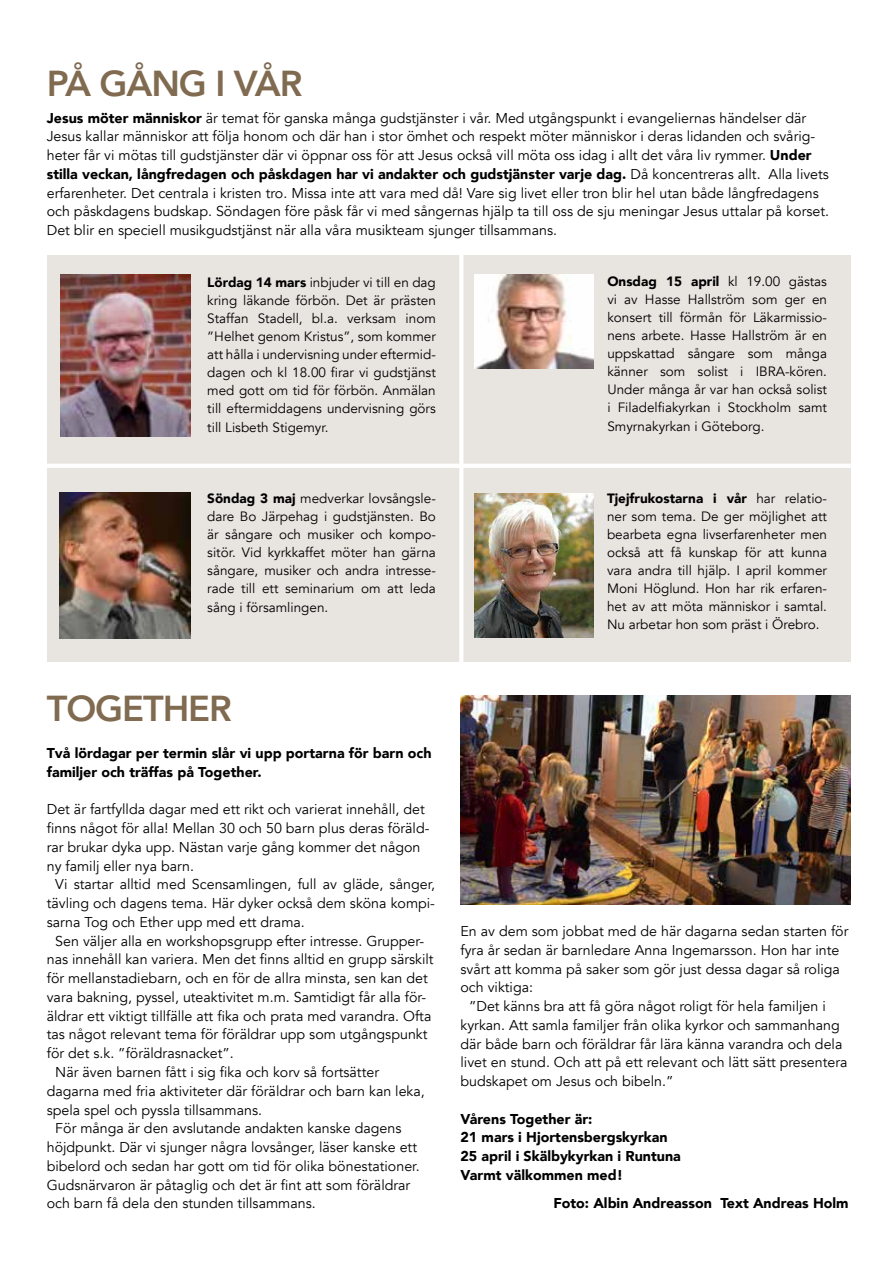
<style>
.page{position:relative;width:893px;height:1263px;background:#fff}
.page>*{position:absolute;margin:0;border:0;box-sizing:border-box;transform-origin:0 0}
.t1{font:800 36px "Avenir";letter-spacing:-.03em;color:#806a50}
.t2{font:14.25px/18.8px "Avenir";color:#000}
.t3{font:900 14.25px/18.8px "Avenir";color:#000}
.t4{font:13.5px/18.1px "Avenir";color:#000;text-align:justify}
.s1{font-weight:900}
</style>
<div class="page">
<div style="left:48px;top:255px;width:803px;height:406px;background:#e8e4e0"></div>
<img style="left:61px;top:275px;width:129px;height:162px">
<img style="left:475px;top:274px;width:118px;height:95px">
<img style="left:60px;top:493px;width:130px;height:146px">
<img style="left:475px;top:493px;width:118px;height:145px">
<img style="left:460px;top:695px;width:391px;height:210px">
<hr style="left:47px;top:464px;width:804px;height:4px;background:#fff">
<hr style="left:459px;top:255px;width:4px;height:415px;background:#fff">
<h1 class="t1" style="left:47px;top:55px;width:257px">PÅ GÅNG I VÅR</h1>
<p class="t2" style="left:47px;top:109px;width:784px"><span class="s1">Jesus möter människor</span> är temat för ganska många gudstjänster i vår. Med utgångspunkt i evangeliernas händelser där Jesus kallar människor att följa honom och där han i stor ömhet och respekt möter människor i deras lidanden och svårig&shy;heter får vi mötas till gudstjänster där vi öppnar oss för att Jesus också vill möta oss idag i allt det våra liv rymmer. <span class="s1">Under stilla veckan, långfredagen och påskdagen har vi andakter och gudstjänster varje dag.</span> Då koncentreras allt. Alla livets erfarenheter. Det centrala i kristen tro. Missa inte att vara med då! Vare sig livet eller tron blir hel utan både långfredagens och påskdagens budskap. Söndagen före påsk får vi med sångernas hjälp ta till oss de sju meningar Jesus uttalar på korset.<br>Det blir en speciell musikgudstjänst när alla våra musikteam sjunger tillsammans.</p>
<p class="t4" style="left:207px;top:273px;width:230px"><span class="s1">Lördag 14 mars</span> inbjuder vi till en dag kring läkande förbön. Det är prästen Staffan Stadell, bl.a. verksam inom ”Helhet genom Kristus”, som kommer att hålla i undervisning under eftermid&shy;dagen och kl 18.00 firar vi gudstjänst med gott om tid för förbön. Anmälan till eftermiddagens undervisning görs till Lisbeth Stigemyr.</p>
<p class="t4" style="left:607px;top:272px;width:221px"><span class="s1">Onsdag 15 april</span> kl 19.00 gästas vi av Hasse Hallström som ger en konsert till förmån för Läkarmissio&shy;nens arbete. Hasse Hallström är en uppskattad sångare som många känner som solist i IBRA-kören.<br>Under många år var han också solist i Filadelfiakyrkan i Stockholm samt Smyrnakyrkan i Göteborg.</p>
<p class="t4" style="left:207px;top:490px;width:230px"><span class="s1">Söndag 3 maj</span> medverkar lovsångsle&shy;dare Bo Järpehag i gudstjänsten. Bo är sångare och musiker och kompo&shy;sitör. Vid kyrkkaffet möter han gärna sångare, musiker och andra intresse&shy;rade till ett seminarium om att leda sång i församlingen.</p>
<p class="t4" style="left:607px;top:490px;width:222px"><span class="s1">Tjejfrukostarna i vår</span> har relatio&shy;ner som tema. De ger möjlighet att bearbeta egna livserfarenheter men också att få kunskap för att kunna vara andra till hjälp. I april kommer Moni Höglund. Hon har rik erfaren&shy;het av att möta människor i samtal.<br>Nu arbetar hon som präst i Örebro.</p>
<h1 class="t1" style="left:47px;top:680px;width:187px">TOGETHER</h1>
<p class="t3" style="left:47px;top:743px;width:386px">Två lördagar per termin slår vi upp portarna för barn och familjer och träffas på Together.</p>
<p class="t2" style="left:47px;top:800px;width:380px">Det är fartfyllda dagar med ett rikt och varierat innehåll, det</p>
<p class="t2" style="left:47px;top:819px;width:384px">finns något för alla! Mellan 30 och 50 barn plus deras föräld-</p>
<p class="t2" style="left:47px;top:838px;width:375px">rar brukar dyka upp. Nästan varje gång kommer det någon</p>
<p class="t2" style="left:47px;top:857px;width:149px">ny familj eller nya barn.</p>
<p class="t2" style="left:55px;top:875px;width:381px">Vi startar alltid med Scensamlingen, full av gläde, sånger,</p>
<p class="t2" style="left:47px;top:894px;width:390px">tävling och dagens tema. Här dyker också dem sköna kompi-</p>
<p class="t2" style="left:47px;top:913px;width:260px">sarna Tog och Ether upp med ett drama.</p>
<p class="t2" style="left:55px;top:932px;width:370px">Sen väljer alla en workshopsgrupp efter intresse. Grupper-</p>
<p class="t2" style="left:47px;top:950px;width:388px">nas innehåll kan variera. Men det finns alltid en grupp särskilt</p>
<p class="t2" style="left:47px;top:969px;width:383px">för mellanstadiebarn, och en för de allra minsta, sen kan det</p>
<p class="t2" style="left:47px;top:988px;width:381px">vara bakning, pyssel, uteaktivitet m.m. Samtidigt får alla för-</p>
<p class="t2" style="left:47px;top:1007px;width:386px">äldrar ett viktigt tillfälle att fika och prata med varandra. Ofta</p>
<p class="t2" style="left:47px;top:1025px;width:382px">tas något relevant tema för föräldrar upp som utgångspunkt</p>
<p class="t2" style="left:47px;top:1044px;width:189px">för det s.k. ”föräldrasnacket”.</p>
<p class="t2" style="left:55px;top:1063px;width:325px">När även barnen fått i sig fika och korv så fortsätter</p>
<p class="t2" style="left:47px;top:1082px;width:380px">dagarna med fria aktiviteter där föräldrar och barn kan leka,</p>
<p class="t2" style="left:47px;top:1100px;width:217px">spela spel och pyssla tillsammans.</p>
<p class="t2" style="left:55px;top:1119px;width:348px">För många är den avslutande andakten kanske dagens</p>
<p class="t2" style="left:47px;top:1138px;width:372px">höjdpunkt. Där vi sjunger några lovsånger, läser kanske ett</p>
<p class="t2" style="left:47px;top:1157px;width:374px">bibelord och sedan har gott om tid för olika bönestationer.</p>
<p class="t2" style="left:47px;top:1175px;width:365px">Gudsnärvaron är påtaglig och det är fint att som föräldrar</p>
<p class="t2" style="left:47px;top:1194px;width:270px">och barn få dela den stunden tillsammans.</p>
<p class="t2" style="left:460px;top:922px;width:389px">En av dem som jobbat med de här dagarna sedan starten för</p>
<p class="t2" style="left:460px;top:941px;width:380px">fyra år sedan är barnledare Anna Ingemarsson. Hon har inte</p>
<p class="t2" style="left:460px;top:959px;width:381px">svårt att komma på saker som gör just dessa dagar så roliga</p>
<p class="t2" style="left:460px;top:978px;width:74px">och viktiga:</p>
<p class="t2" style="left:469px;top:997px;width:358px">”Det känns bra att få göra något roligt för hela familjen i</p>
<p class="t2" style="left:460px;top:1016px;width:381px">kyrkan. Att samla familjer från olika kyrkor och sammanhang</p>
<p class="t2" style="left:460px;top:1034px;width:383px">där både barn och föräldrar får lära känna varandra och dela</p>
<p class="t2" style="left:460px;top:1053px;width:389px">livet en stund. Och att på ett relevant och lätt sätt presentera</p>
<p class="t2" style="left:460px;top:1072px;width:215px">budskapet om Jesus och bibeln.”</p>
<p class="t3" style="left:460px;top:1109px;width:222px">Vårens Together är:<br>21 mars i Hjortensbergskyrkan<br>25 april i Skälbykyrkan i Runtuna<br>Varmt välkommen med!</p>
<p class="t3" style="left:553px;top:1194px;width:297px">Foto: Albin Andreasson Text Andreas Holm</p>
</div>
